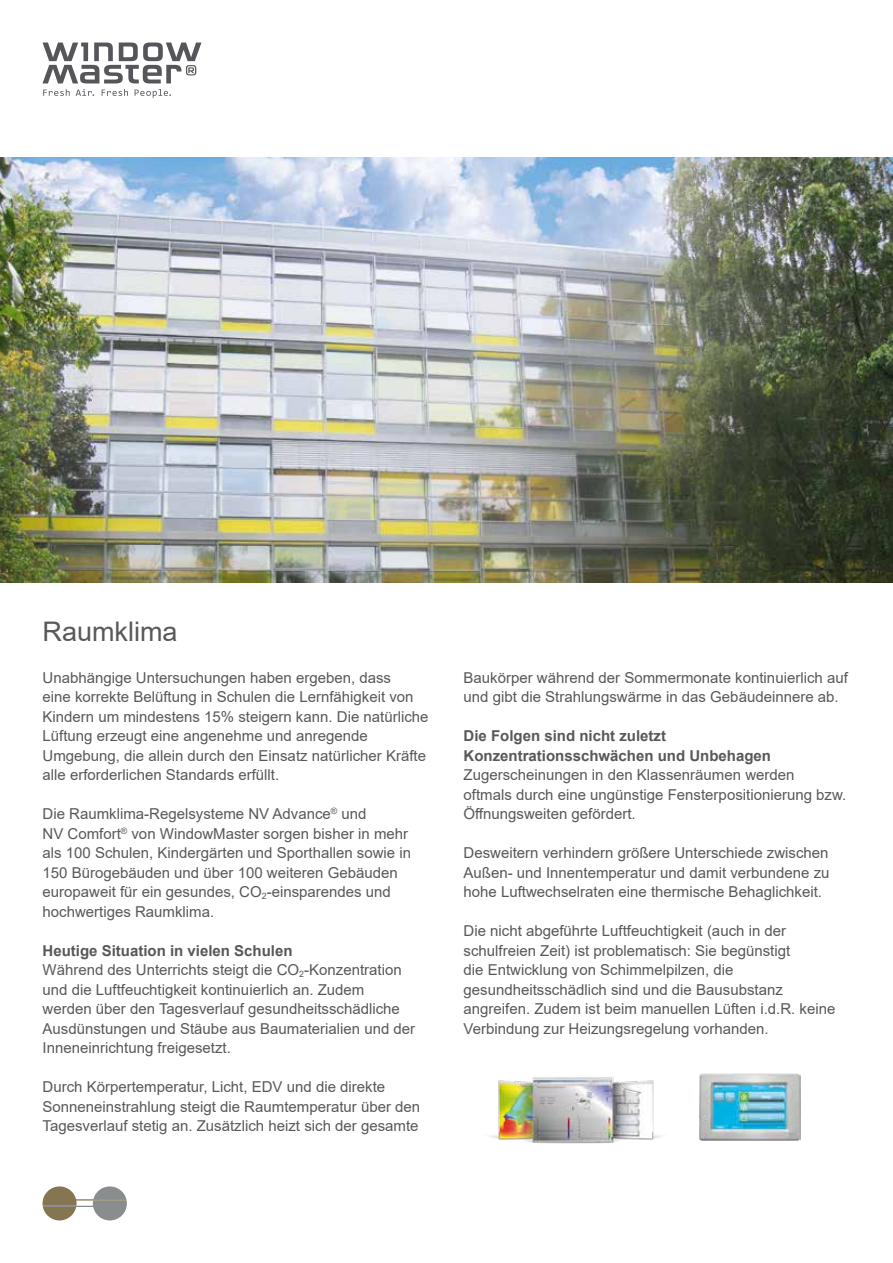
<style>
.page{position:relative;width:893px;height:1263px;background:#fff}
.page>*{position:absolute;margin:0;border:0;box-sizing:border-box;transform-origin:0 0}
.t1{font:27px "Arial";color:#58585b}
.t2{font:15px/19.5px "Arial";color:#58585b}
.t3{font:700 15px/19.5px "Arial";color:#58585b}
.s1{font-weight:700}
</style>
<div class="page">
<svg style="left:43px;top:43px;width:158px;height:40px"></svg>
<svg style="left:43px;top:89px;width:27px;height:7px"></svg>
<svg style="left:76px;top:89px;width:18px;height:7px"></svg>
<svg style="left:102px;top:89px;width:26px;height:7px"></svg>
<svg style="left:135px;top:89px;width:36px;height:9px"></svg>
<svg style="left:43px;top:1186px;width:84px;height:34px"></svg>
<img style="left:0;top:157px;width:893px;height:426px">
<img style="left:699px;top:1073px;width:101px;height:68px">
<img style="left:490px;top:1077px;width:172px;height:67px">
<h1 class="t1" style="left:43px;top:612px;width:137px">Raumklima</h1>
<p class="t2" style="left:43px;top:667px;width:387px">Unabhängige Untersuchungen haben ergeben, dass<br>eine korrekte Belüftung in Schulen die Lernfähigkeit von Kindern um mindestens 15% steigern kann. Die natürliche Lüftung erzeugt eine angenehme und anregende Umgebung, die allein durch den Einsatz natürlicher Kräfte alle erforderlichen Standards erfüllt.</p>
<p class="t2" style="left:43px;top:804px;width:370px">Die Raumklima-Regelsysteme NV Advance<sup>®</sup> und<br>NV Comfort<sup>®</sup> von WindowMaster sorgen bisher in mehr als 100 Schulen, Kindergärten und Sporthallen sowie in 150 Bürogebäuden und über 100 weiteren Gebäuden europaweit für ein gesundes, CO<sub>2</sub>-einsparendes und hochwertiges Raumklima.</p>
<p class="t2" style="left:43px;top:940px;width:374px"><span class="s1">Heutige Situation in vielen Schulen<br></span>Während des Unterrichts steigt die CO<sub>2</sub>-Konzentration und die Luftfeuchtigkeit kontinuierlich an. Zudem werden über den Tagesverlauf gesundheitsschädliche Ausdünstungen und Stäube aus Baumaterialien und der Inneneinrichtung freigesetzt.</p>
<p class="t2" style="left:43px;top:1077px;width:379px">Durch Körpertemperatur, Licht, EDV und die direkte<br>Sonneneinstrahlung steigt die Raumtemperatur über den<br>Tagesverlauf stetig an. Zusätzlich heizt sich der gesamte</p>
<p class="t2" style="left:463px;top:667px;width:386px">Baukörper während der Sommermonate kontinuierlich auf und gibt die Strahlungswärme in das Gebäudeinnere ab.</p>
<p class="t3" style="left:463px;top:726px;width:309px">Die Folgen sind nicht zuletzt<br>Konzentrationsschwächen und Unbehagen</p>
<p class="t2" style="left:463px;top:765px;width:384px">Zugerscheinungen in den Klassenräumen werden oftmals durch eine ungünstige Fensterpositionierung bzw.<br>Öffnungsweiten gefördert.</p>
<p class="t2" style="left:463px;top:843px;width:368px;text-align:justify">Desweitern verhindern größere Unterschiede zwischen Außen- und Innentemperatur und damit verbundene zu hohe Luftwechselraten eine thermische Behaglichkeit.</p>
<p class="t2" style="left:463px;top:921px;width:373px">Die nicht abgeführte Luftfeuchtigkeit (auch in der schulfreien Zeit) ist problematisch: Sie begünstigt<br>die Entwicklung von Schimmelpilzen, die gesundheitsschädlich sind und die Bausubstanz angreifen. Zudem ist beim manuellen Lüften i.d.R. keine Verbindung zur Heizungsregelung vorhanden.</p>
</div>
